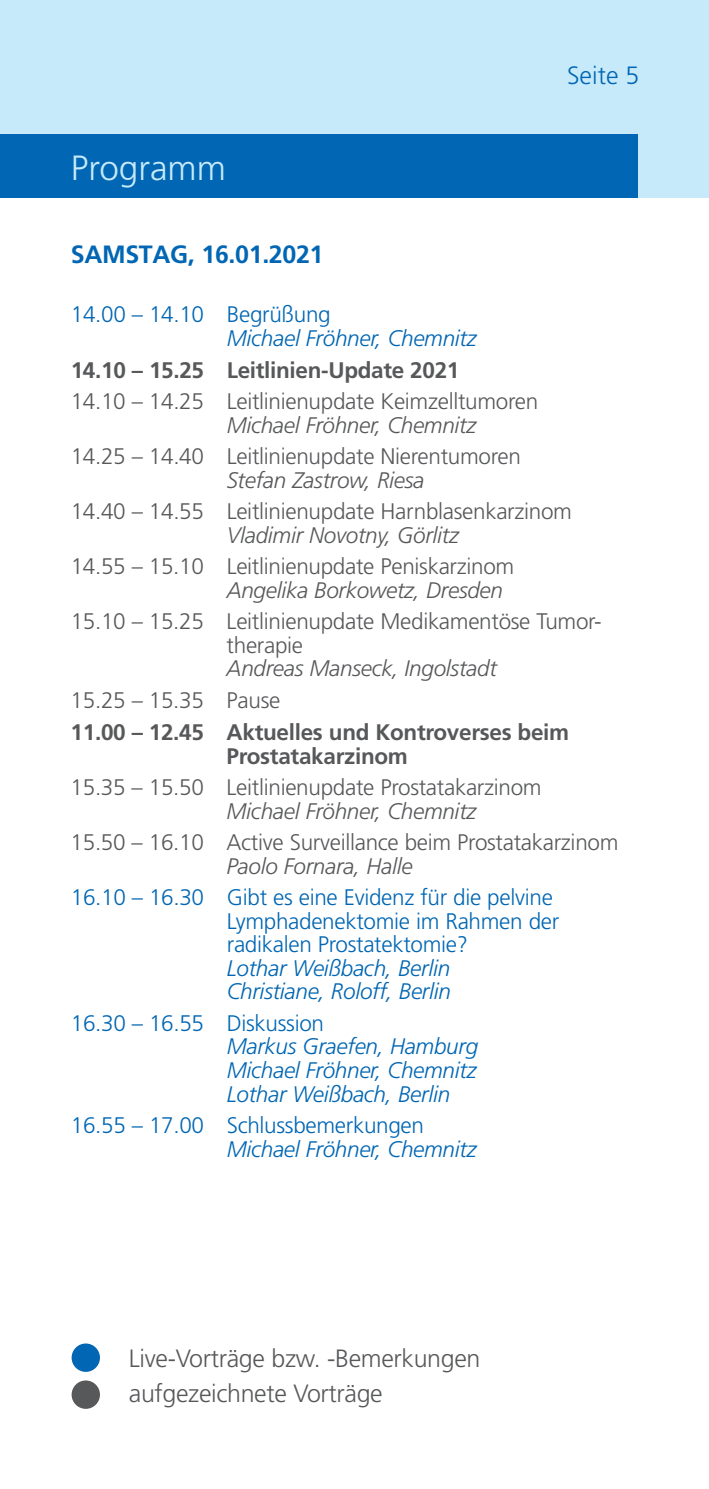
<style>
.page{position:relative;width:709px;height:1489px;background:#fff}
.page>*{position:absolute;margin:0;border:0;box-sizing:border-box;transform-origin:0 0}
.t1{font:300 35px "Frutiger";color:#c6eafa}
.t2{font:300 25px/34.8px "Frutiger";letter-spacing:-.015em;color:#57585a}
.t3{font:700 25px "Frutiger";letter-spacing:-.015em;color:#0166b3}
.t4{font:300 25px "Frutiger";color:#0166b3}
.t5{font:300 22.5px/23.5px "Frutiger";letter-spacing:-.015em;color:#57585a}
.t6{font:300 22.5px/23.5px "Frutiger";letter-spacing:-.015em;color:#0166b3}
.t7{font:italic 300 22.5px/23.8px "Frutiger";letter-spacing:-.015em;color:#0166b3}
.t8{font:italic 300 22.5px "Frutiger";letter-spacing:-.015em;color:#57585a}
.t9{font:700 22.5px/24px "Frutiger";letter-spacing:-.015em;color:#57585a;text-align:center}
</style>
<div class="page">
<div style="left:0;top:0;width:709px;height:198px;background:#c6eafa"></div>
<div style="left:0;top:134px;width:638px;height:64px;background:#0166b3"></div>
<div style="left:72px;top:1343px;width:28px;height:28px;background:#0166b3;border-radius:50%"></div>
<div style="left:72px;top:1380px;width:28px;height:28px;background:#57585a;border-radius:50%"></div>
<h1 class="t1" style="left:71px;top:154px;width:156px">Programm</h1>
<p class="t3" style="left:71px;top:244px;width:254px">SAMSTAG, 16.01.2021</p>
<p class="t6" style="left:71px;top:304px;width:261px">14.00 – 14.10 Begrüßung</p>
<p class="t7" style="left:227px;top:328px;width:251px">Michael Fröhner, Chemnitz</p>
<p class="t4" style="left:567px;top:65px;width:74px">Seite 5</p>
<p class="t9" style="left:71px;top:360px;width:390px">14.10 – 15.25 Leitlinien-Update 2021</p>
<p class="t5" style="left:71px;top:391px;width:469px">14.10 – 14.25 Leitlinienupdate Keimzelltumoren</p>
<p class="t8" style="left:227px;top:416px;width:251px">Michael Fröhner, Chemnitz</p>
<p class="t5" style="left:71px;top:446px;width:452px">14.25 – 14.40 Leitlinienupdate Nierentumoren</p>
<p class="t8" style="left:227px;top:471px;width:199px">Stefan Zastrow, Riesa</p>
<p class="t5" style="left:71px;top:501px;width:503px">14.40 – 14.55 Leitlinienupdate Harnblasenkarzinom</p>
<p class="t8" style="left:227px;top:525px;width:234px">Vladimir Novotny, Görlitz</p>
<p class="t5" style="left:71px;top:556px;width:445px">14.55 – 15.10 Leitlinienupdate Peniskarzinom</p>
<p class="t8" style="left:227px;top:580px;width:278px">Angelika Borkowetz, Dresden</p>
<p class="t5" style="left:227px;top:611px;width:376px;text-indent:-156px">15.10 – 15.25 Leitlinienupdate Medikamentöse Tumor&shy;therapie</p>
<p class="t8" style="left:227px;top:659px;width:272px">Andreas Manseck, Ingolstadt</p>
<p class="t5" style="left:71px;top:690px;width:211px">15.25 – 15.35 Pause</p>
<p class="t9" style="left:71px;top:722px;width:500px">11.00 – 12.45 Aktuelles und Kontroverses beim<br>Prostatakarzinom</p>
<p class="t5" style="left:71px;top:777px;width:472px">15.35 – 15.50 Leitlinienupdate Prostatakarzinom</p>
<p class="t8" style="left:226px;top:801px;width:251px">Michael Fröhner, Chemnitz</p>
<p class="t5" style="left:71px;top:832px;width:549px">15.50 – 16.10 Active Surveillance beim Prostatakarzinom</p>
<p class="t8" style="left:226px;top:856px;width:187px">Paolo Fornara, Halle</p>
<p class="t6" style="left:227px;top:887px;width:334px;text-indent:-156px">16.10 – 16.30 Gibt es eine Evidenz für die pelvine<br>Lymphadenektomie im Rahmen der radikalen Prostatektomie?</p>
<p class="t7" style="left:227px;top:958px;width:226px">Lothar Weißbach, Berlin<br>Christiane, Roloff, Berlin</p>
<p class="t6" style="left:71px;top:1013px;width:255px">16.30 – 16.55 Diskussion</p>
<p class="t7" style="left:227px;top:1036px;width:253px;text-align:justify">Markus Graefen, Hamburg Michael Fröhner, Chemnitz Lothar Weißbach, Berlin</p>
<p class="t6" style="left:71px;top:1115px;width:355px">16.55 – 17.00 Schlussbemerkungen</p>
<p class="t7" style="left:227px;top:1139px;width:251px">Michael Fröhner, Chemnitz</p>
<p class="t2" style="left:129px;top:1343px;width:353px">Live-Vorträge bzw. -Bemerkungen aufgezeichnete Vorträge</p>
</div>
